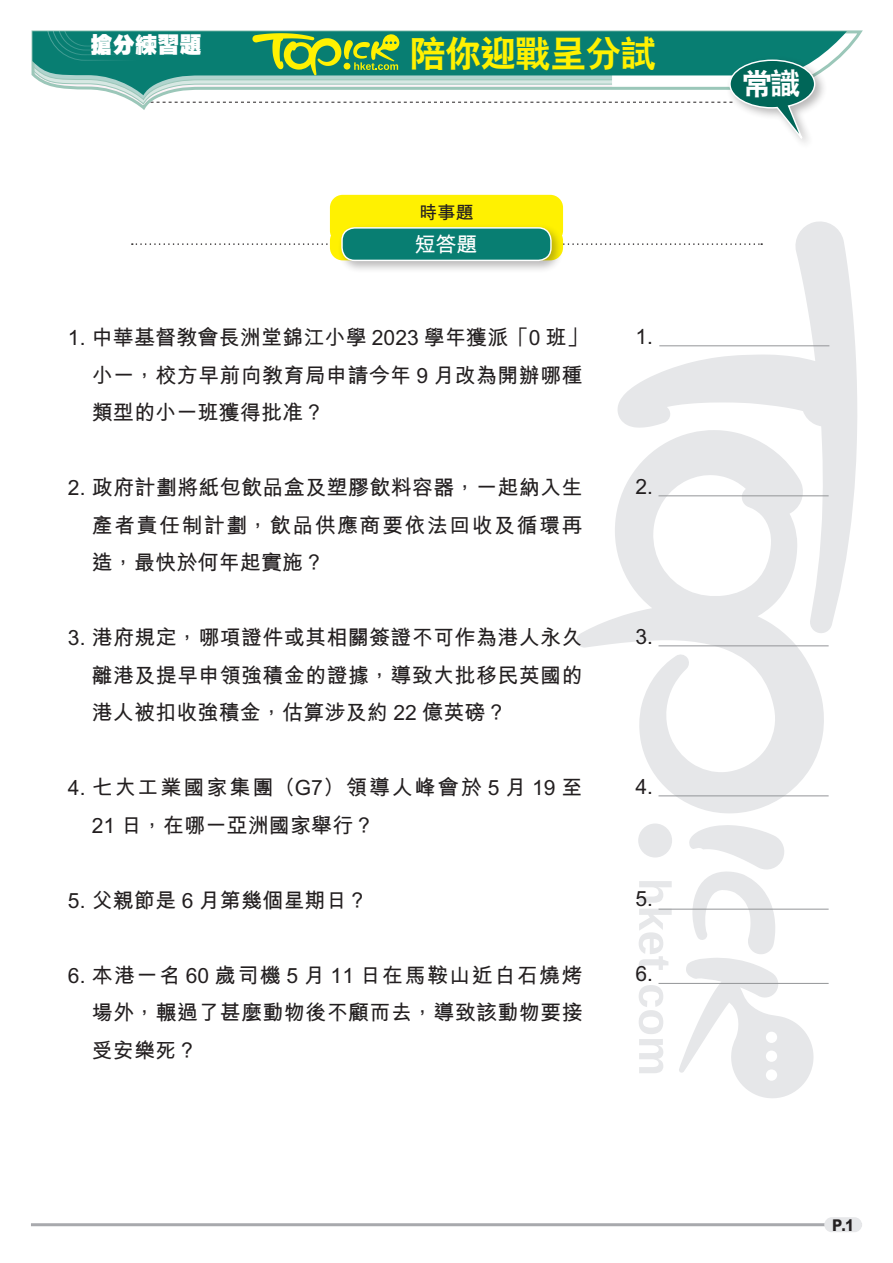
<style>
.page{position:relative;width:893px;height:1263px;background:#fff}
.page>*{position:absolute;margin:0;border:0;box-sizing:border-box;transform-origin:0 0}
.小題eq{font:36px "C Hei 2 Xbold HKSCS";letter-spacing:-.025em;color:#fff101}
.內文{font:30px "C Hei 2 Xbold HKSCS";color:#fff}
.小題{font:22.2px "C Hei Ultra Bold HKSCS";color:#fff}
.Ex_Questions{font:21px/37.5px "M Hei Bold HKSCS";letter-spacing:.015em;color:#231f20;text-align:justify}
.Ex_Questions-2{font:21px/37.5px "M Hei Bold HKSCS";letter-spacing:.095em;color:#231f20}
.增值題et{font:21px "M Hei Bold HKSCS";color:#fff}
.Ex_Questions-3{font:18px "M Hei Bold HKSCS";color:#231f20}
.t1{font:16.2px "M Hei Xbold HKSCS";color:#231f20;scale:.9 1}
</style>
<div class="page">
<svg style="left:639px;top:881px;width:33px;height:22px"></svg>
<svg style="left:639px;top:909px;width:33px;height:61px"></svg>
<div style="left:639px;top:974px;width:7px;height:6px;background:#e6e7e9"></div>
<svg style="left:639px;top:985px;width:24px;height:88px"></svg>
<div style="left:638px;top:823px;width:34px;height:34px;background:#e6e7e9;border-radius:50%"></div>
<svg style="left:679px;top:825px;width:138px;height:273px"></svg>
<svg style="left:617px;top:221px;width:240px;height:411px"></svg>
<svg style="left:577px;top:430px;width:248px;height:383px"></svg>
<svg style="left:816px;top:31px;width:31px;height:37px"></svg>
<div style="left:726px;top:56px;width:101px;height:94px;background:#231f20;opacity:.32"></div>
<svg style="left:31px;top:30px;width:785px;height:117px"></svg>
<div style="left:330px;top:195px;width:233px;height:48px;background:#fff101;border-radius:13px"></div>
<svg style="left:132px;top:243px;width:630px;height:2px"></svg>
<div style="left:330px;top:228px;width:233px;height:32px;background:#fff101;border-radius:13px"></div>
<div style="left:337px;top:223px;width:227px;height:50px;background:#231f20;opacity:.32"></div>
<div style="left:342px;top:228px;width:209px;height:32px;background:#087e72;border-radius:13px"></div>
<div style="left:341px;top:227px;width:211px;height:34px;border:1px solid #fff;border-radius:13px"></div>
<hr style="left:31px;top:1223px;width:831px;height:3px;background:#a8a9ad">
<div style="left:824px;top:1217px;width:38px;height:15px;background:#e6e7e9;border-radius:7px"></div>
<hr style="left:659px;top:345px;width:170px;height:1px;background:#939598">
<hr style="left:658px;top:495px;width:171px;height:1px;background:#939598">
<hr style="left:658px;top:645px;width:171px;height:1px;background:#939598">
<hr style="left:658px;top:795px;width:171px;height:1px;background:#939598">
<hr style="left:658px;top:909px;width:171px;height:1px;background:#939598">
<hr style="left:658px;top:983px;width:171px;height:1px;background:#939598">
<p class="小題" style="left:91px;top:30px;width:113px">搶分練習題</p>
<p class="小題eq" style="left:410px;top:30px;width:248px">陪你迎戰呈分試</p>
<p class="Ex_Questions-3" style="left:419px;top:199px;width:56px">時事題</p>
<p class="增值題et" style="left:414px;top:229px;width:64px">短答題</p>
<p class="Ex_Questions" style="left:92px;top:317px;width:498px;text-align:left;text-indent:-24px">1. 中華基督教會長洲堂錦江小學 2023 學年獲派「0 班」小一，校方早前向教育局申請今年 9 月改為開辦哪種類型的小一班獲得批准？</p>
<p class="Ex_Questions" style="left:92px;top:467px;width:492px;text-indent:-24px">2. 政府計劃將紙包飲品盒及塑膠飲料容器，一起納入生產者責任制計劃，飲品供應商要依法回收及循環再造，最快於何年起實施？</p>
<p class="Ex_Questions" style="left:92px;top:617px;width:492px;text-indent:-24px">3. 港府規定，哪項證件或其相關簽證不可作為港人永久離港及提早申領強積金的證據，導致大批移民英國的港人被扣收強積金，估算涉及約 22 億英磅？</p>
<p class="Ex_Questions-2" style="left:92px;top:767px;width:492px;text-indent:-24px">4. 七大工業國家集團（G7）領導人峰會於 5 月 19 至<br>21 日，在哪一亞洲國家舉行？</p>
<p class="Ex_Questions" style="left:68px;top:880px;width:302px">5. 父親節是 6 月第幾個星期日？</p>
<p class="Ex_Questions" style="left:92px;top:955px;width:492px;text-indent:-24px">6. 本港一名 60 歲司機 5 月 11 日在馬鞍山近白石燒烤場外，輾過了甚麼動物後不顧而去，導致該動物要接受安樂死？</p>
<p class="Ex_Questions" style="left:635px;top:316px;width:19px">1.</p>
<p class="Ex_Questions" style="left:635px;top:466px;width:19px">2.</p>
<p class="Ex_Questions" style="left:635px;top:616px;width:19px">3.</p>
<p class="Ex_Questions" style="left:635px;top:766px;width:19px">4.</p>
<p class="Ex_Questions" style="left:635px;top:878px;width:19px">5.</p>
<p class="Ex_Questions" style="left:635px;top:953px;width:19px">6.</p>
<p class="內文" style="left:742px;top:64px;width:60px">常識</p>
<p class="t1" style="left:832px;top:1214px;width:26px">P.1</p>
</div>
